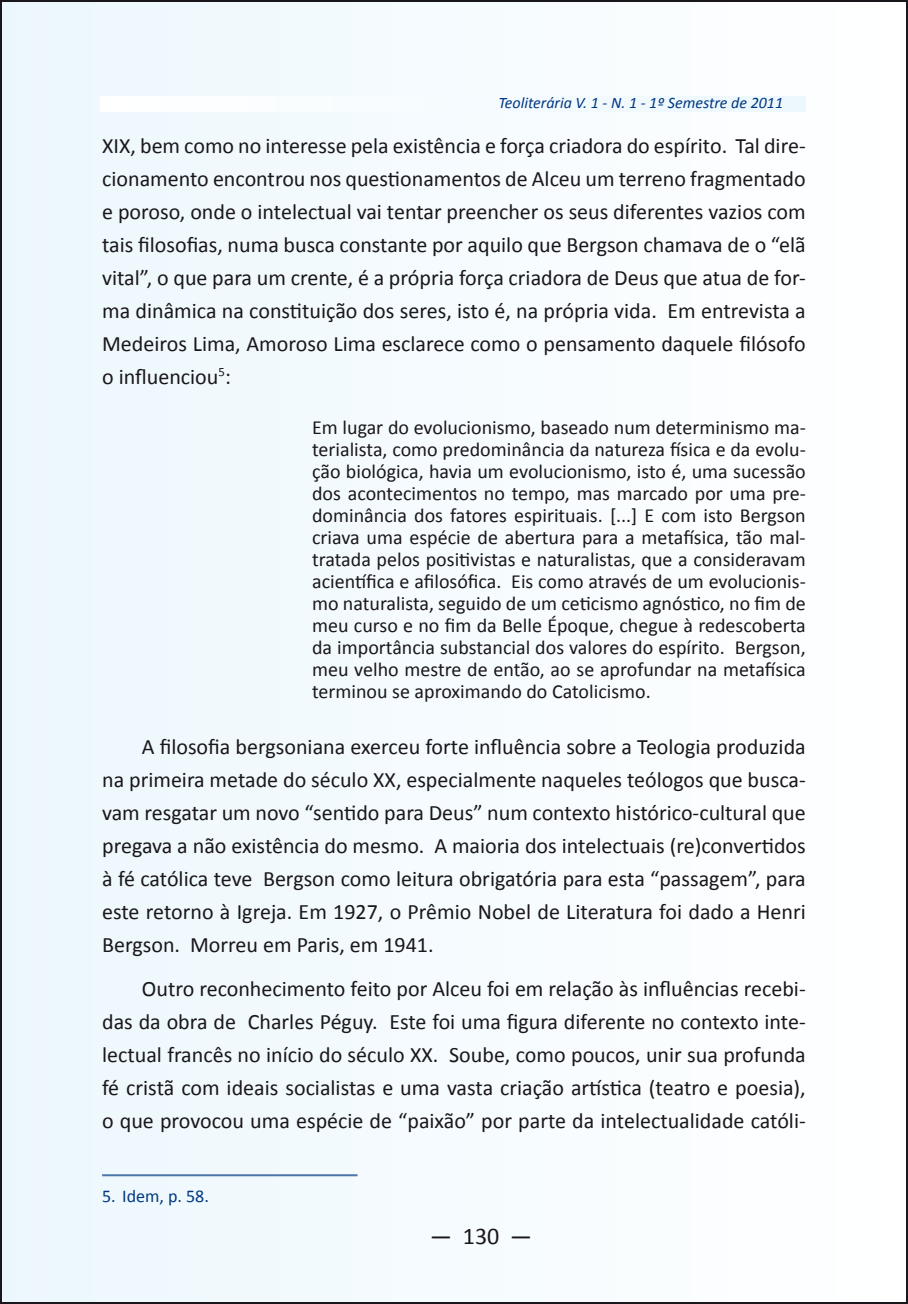
<style>
.page{position:relative;width:908px;height:1304px;background:#fff}
.page>*{position:absolute;margin:0;border:0;box-sizing:border-box;transform-origin:0 0}
.t1{font:24px "Calibri";color:#1a171c}
.t2{font:22px/33px "Calibri";color:#1a171c;text-align:justify}
.t3{font:20px/22px "Calibri";color:#1a171c;text-align:justify}
.t4{font:18px "Calibri";color:#003882}
.t5{font:italic 16px "Calibri";color:#003882}
</style>
<div class="page">
<div style="left:1px;top:1px;width:905px;height:1302px;background:#f5fbfe"></div>
<hr style="left:102px;top:1174px;width:255px;height:2px;background:#4d74a8">
<p class="t5" style="left:498px;top:93px;width:286px">Teoliterária V. 1 - N. 1 - 1º Semestre de 2011</p>
<p class="t2" style="left:102px;top:128px;width:704px">XIX, bem como no interesse pela existência e força criadora do espírito. Tal dire&shy;cionamento encontrou nos questionamentos de Alceu um terreno fragmentado e poroso, onde o intelectual vai tentar preencher os seus diferentes vazios com tais filosofias, numa busca constante por aquilo que Bergson chamava de o “elã vital”, o que para um crente, é a própria força criadora de Deus que atua de for&shy;ma dinâmica na constituição dos seres, isto é, na própria vida. Em entrevista a Medeiros Lima, Amoroso Lima esclarece como o pensamento daquele filósofo o influenciou<sup>5</sup>:</p>
<p class="t3" style="left:312px;top:415px;width:495px">Em lugar do evolucionismo, baseado num determinismo ma&shy;terialista, como predominância da natureza física e da evolu&shy;ção biológica, havia um evolucionismo, isto é, uma sucessão dos acontecimentos no tempo, mas marcado por uma pre&shy;dominância dos fatores espirituais. [...] E com isto Bergson criava uma espécie de abertura para a metafísica, tão mal&shy;tratada pelos positivistas e naturalistas, que a consideravam acientífica e afilosófica. Eis como através de um evolucionis&shy;mo naturalista, seguido de um ceticismo agnóstico, no fim de meu curso e no fim da Belle Époque, chegue à redescoberta da importância substancial dos valores do espírito. Bergson, meu velho mestre de então, ao se aprofundar na metafísica terminou se aproximando do Catolicismo.</p>
<p class="t2" style="left:102px;top:729px;width:704px;text-indent:40px">A filosofia bergsoniana exerceu forte influência sobre a Teologia produzida na primeira metade do século XX, especialmente naqueles teólogos que busca&shy;vam resgatar um novo “sentido para Deus” num contexto histórico-cultural que pregava a não existência do mesmo. A maioria dos intelectuais (re)convertidos à fé católica teve Bergson como leitura obrigatória para esta “passagem”, para este retorno à Igreja. Em 1927, o Prêmio Nobel de Literatura foi dado a Henri Bergson. Morreu em Paris, em 1941.</p>
<p class="t2" style="left:102px;top:971px;width:704px;text-indent:40px">Outro reconhecimento feito por Alceu foi em relação às influências recebi&shy;das da obra de Charles Péguy. Este foi uma figura diferente no contexto inte&shy;lectual francês no início do século XX. Soube, como poucos, unir sua profunda fé cristã com ideais socialistas e uma vasta criação artística (teatro e poesia), o que provocou uma espécie de “paixão” por parte da intelectualidade católi-</p>
<p class="t4" style="left:102px;top:1185px;width:108px">5. Idem, p. 58.</p>
<p class="t1" style="left:430px;top:1221px;width:103px">— 130 —</p>
</div>
